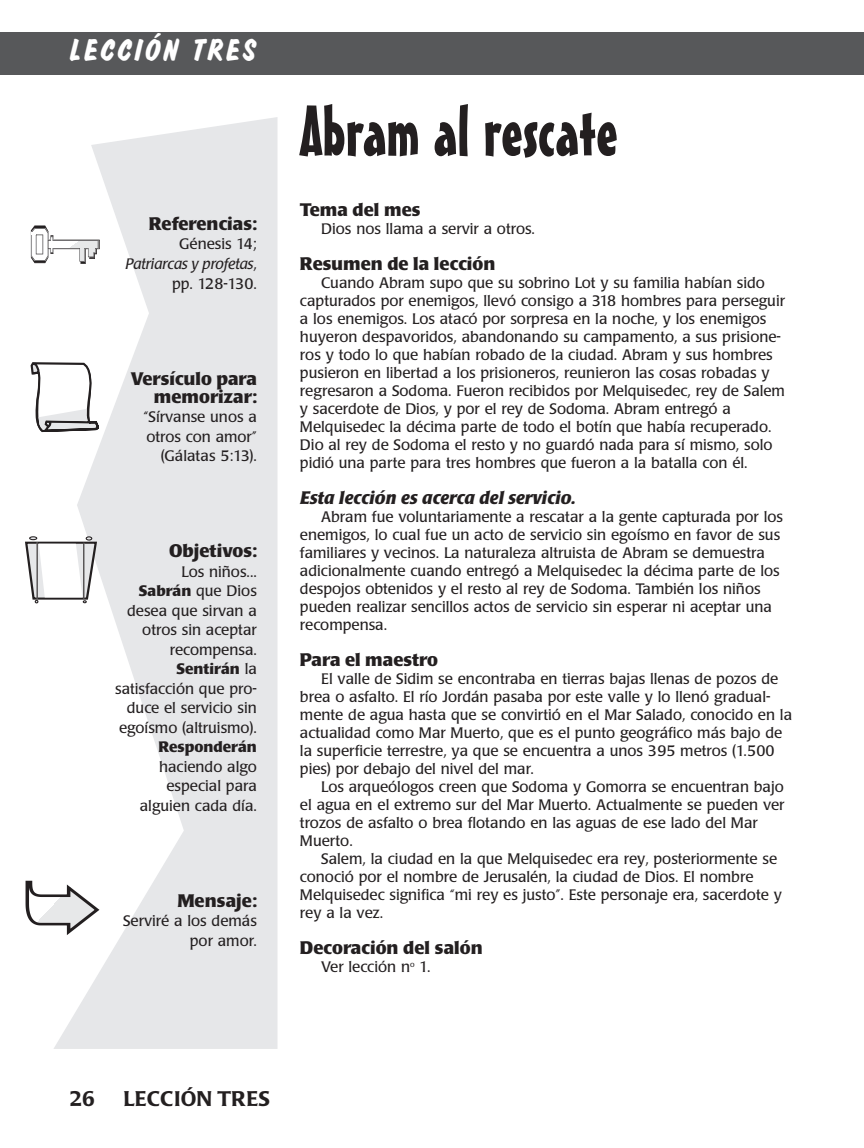
<style>
.page{position:relative;width:864px;height:1148px;background:#fff}
.page>*{position:absolute;margin:0;border:0;box-sizing:border-box;transform-origin:0 0}
.t1{font:69px "Mister Earl BT";color:#231f20}
.t2{font:italic 700 30px "Dom Casual D";letter-spacing:.095em;color:#fff}
.t3{font:500 21px "Poppl Laudatio";color:#231f20}
.t4{font:700 18px/18px "Poppl Laudatio";color:#231f20;text-align:right}
.t5{font:italic 700 18px "Poppl Laudatio";color:#231f20}
.t6{font:15px/18px "Poppl Laudatio";color:#231f20;text-align:right}
.t7{font:700 15px "Poppl Laudatio";color:#231f20}
.s1{font-style:italic}
.s2{font-weight:700}
</style>
<div class="page">
<svg style="left:54px;top:117px;width:224px;height:931px;fill:#e6e7e9"></svg>
<div style="left:0;top:32px;width:864px;height:42px;background:#57585a"></div>
<svg style="left:31px;top:225px;width:69px;height:39px"></svg>
<svg style="left:31px;top:362px;width:68px;height:70px"></svg>
<svg style="left:25px;top:536px;width:72px;height:67px"></svg>
<hr style="left:37px;top:542px;width:1px;height:56px;background:#231f20">
<hr style="left:83px;top:543px;width:1px;height:55px;background:#231f20">
<svg style="left:26px;top:880px;width:73px;height:55px"></svg>
<h2 class="t2" style="left:70px;top:32px;width:188px">LECCIÓN TRES</h2>
<p class="t4" style="left:149px;top:217px;width:110px">Referencias:</p>
<p class="t6" style="left:126px;top:236px;width:133px;line-height:19.5px">Génesis 14;<br><span class="s1">Patriarcas y profetas</span>, pp. 128-130.</p>
<p class="t4" style="left:131px;top:371px;width:128px">Versículo para memorizar:</p>
<p class="t6" style="left:144px;top:408px;width:115px;line-height:19.5px">“Sírvanse unos a otros con amor” (Gálatas 5:13).</p>
<p class="t4" style="left:169px;top:544px;width:89px">Objetivos:</p>
<p class="t6" style="left:115px;top:563px;width:143px;line-height:19.5px">Los niños...<br><span class="s2">Sabrán</span> que Dios desea que sirvan a otros sin aceptar recompensa.<br><span class="s2">Sentirán</span> la satisfacción que pro&shy;duce el servicio sin egoísmo (altruismo).</p>
<p class="t7" style="left:158px;top:741px;width:100px">Responderán</p>
<p class="t6" style="left:140px;top:758px;width:119px;line-height:19.5px">haciendo algo especial para alguien cada día.</p>
<p class="t4" style="left:177px;top:893px;width:81px">Mensaje:</p>
<p class="t6" style="left:123px;top:912px;width:135px;line-height:19.5px">Serviré a los demás por amor.</p>
<h1 class="t1" style="left:300px;top:106px;width:320px">Abram al rescate</h1>
<p class="t4" style="left:300px;top:203px;width:122px">Tema del mes</p>
<p class="t6" style="left:321px;top:221px;width:215px">Dios nos llama a servir a otros.</p>
<p class="t4" style="left:300px;top:257px;width:197px">Resumen de la lección</p>
<p class="t6" style="left:300px;top:275px;width:487px;text-align:left;text-indent:21px">Cuando Abram supo que su sobrino Lot y su familia habían sido capturados por enemigos, llevó consigo a 318 hombres para perseguir a los enemigos. Los atacó por sorpresa en la noche, y los enemigos huyeron despavoridos, abandonando su campamento, a sus prisione&shy;ros y todo lo que habían robado de la ciudad. Abram y sus hombres pusieron en libertad a los prisioneros, reunieron las cosas robadas y regresaron a Sodoma. Fueron recibidos por Melquisedec, rey de Salem y sacerdote de Dios, y por el rey de Sodoma. Abram entregó a Melquisedec la décima parte de todo el botín que había recuperado.<br>Dio al rey de Sodoma el resto y no guardó nada para sí mismo, solo pidió una parte para tres hombres que fueron a la batalla con él.</p>
<p class="t5" style="left:300px;top:491px;width:277px">Esta lección es acerca del servicio.</p>
<p class="t6" style="left:300px;top:509px;width:485px;text-align:left;text-indent:21px">Abram fue voluntariamente a rescatar a la gente capturada por los enemigos, lo cual fue un acto de servicio sin egoísmo en favor de sus familiares y vecinos. La naturaleza altruista de Abram se demuestra adicionalmente cuando entregó a Melquisedec la décima parte de los despojos obtenidos y el resto al rey de Sodoma. También los niños pueden realizar sencillos actos de servicio sin esperar ni aceptar una recompensa.</p>
<p class="t4" style="left:300px;top:653px;width:140px">Para el maestro</p>
<p class="t6" style="left:300px;top:671px;width:494px;text-align:left;text-indent:21px">El valle de Sidim se encontraba en tierras bajas llenas de pozos de brea o asfalto. El río Jordán pasaba por este valle y lo llenó gradual&shy;mente de agua hasta que se convirtió en el Mar Salado, conocido en la actualidad como Mar Muerto, que es el punto geográfico más bajo de la superficie terrestre, ya que se encuentra a unos 395 metros (1.500 pies) por debajo del nivel del mar.</p>
<p class="t6" style="left:300px;top:779px;width:486px;text-align:left;text-indent:21px">Los arqueólogos creen que Sodoma y Gomorra se encuentran bajo el agua en el extremo sur del Mar Muerto. Actualmente se pueden ver trozos de asfalto o brea flotando en las aguas de ese lado del Mar Muerto.</p>
<p class="t6" style="left:300px;top:851px;width:483px;text-align:left;text-indent:21px">Salem, la ciudad en la que Melquisedec era rey, posteriormente se conoció por el nombre de Jerusalén, la ciudad de Dios. El nombre Melquisedec significa “mi rey es justo”. Este personaje era, sacerdote y rey a la vez.</p>
<p class="t4" style="left:300px;top:941px;width:184px">Decoración del salón</p>
<p class="t6" style="left:321px;top:959px;width:111px">Ver lección n<sup>o</sup> 1.</p>
<h3 class="t3" style="left:70px;top:1090px;width:27px">26</h3>
<h3 class="t3" style="left:124px;top:1090px;width:148px">LECCIÓN TRES</h3>
</div>
